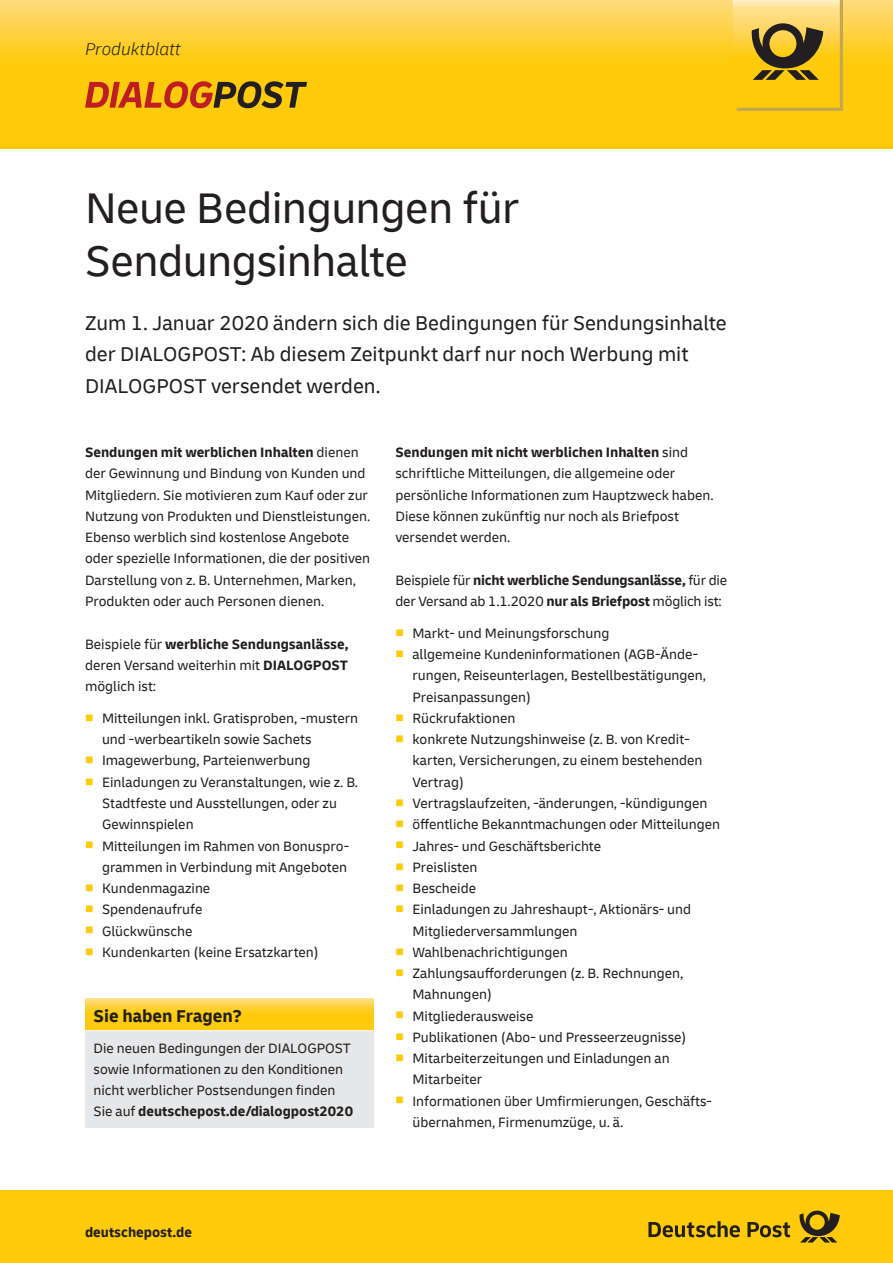
<style>
.page{position:relative;width:893px;height:1263px;background:#fff}
.page>*{position:absolute;margin:0;border:0;box-sizing:border-box;transform-origin:0 0}
._01_Headline_30pt{font:45px/53.1px "Delivery";letter-spacing:-.01em;color:#231f20}
._03_Copytext_9_5pt{font:21px/32px "Delivery";color:#231f20}
._01_Headline_Infobox{font:700 18px "Delivery";color:#231f20}
._05_Deskriptor{font:italic 300 18px "Delivery";color:#231f20}
._03_Copytext_9pt{font:14.25px/21.3px "Delivery";color:#231f20}
.t1{font:700 14.25px "Delivery";color:#231f20}
.s1{font-weight:700}
.s2{color:#feca0a}
</style>
<div class="page">
<svg style="left:0;top:0;width:893px;height:149px;background:#fecd22"></svg>
<div style="left:0;top:1191px;width:893px;height:72px;background:#feca0a"></div>
<svg style="left:648px;top:1210px;width:192px;height:32px"></svg>
<svg style="left:733px;top:0;width:4px;height:108px"></svg>
<svg style="left:737px;top:0;width:106px;height:111px;background:#d5b037"></svg>
<svg style="left:85px;top:81px;width:222px;height:27px;background:#c17715"></svg>
<svg style="left:85px;top:999px;width:289px;height:31px;background:#fece27"></svg>
<div style="left:85px;top:1031px;width:289px;height:96px;background:#e6e7e9"></div>
<p class="_05_Deskriptor" style="left:85px;top:38px;width:97px">Produktblatt</p>
<p class="_01_Headline_30pt" style="left:85px;top:182px;width:436px">Neue Bedingungen für<br>Sendungsinhalte</p>
<p class="_03_Copytext_9_5pt" style="left:85px;top:306px;width:643px">Zum 1. Januar 2020 ändern sich die Bedingungen für Sendungsinhalte der DIALOGPOST: Ab diesem Zeitpunkt darf nur noch Werbung mit<br>DIALOGPOST versendet werden.</p>
<p class="_03_Copytext_9pt" style="left:85px;top:442px;width:287px"><span class="s1">Sendungen mit werblichen Inhalten</span> dienen der Gewinnung und Bindung von Kunden und Mitgliedern. Sie motivieren zum Kauf oder zur Nutzung von Produkten und Dienstleistungen.<br>Ebenso werblich sind kostenlose Angebote oder spezielle Informationen, die der positiven Darstellung von z. B. Unternehmen, Marken, Produkten oder auch Personen dienen.</p>
<p class="_03_Copytext_9pt" style="left:85px;top:633px;width:265px;text-align:justify">Beispiele für <span class="s1">werbliche Sendungsanlässe, </span>deren Versand weiterhin mit <span class="s1">DIALOGPOST </span>möglich ist:</p>
<p class="_03_Copytext_9pt" style="left:102px;top:707px;width:258px;text-indent:-17px"><span class="s2">■</span> Mitteilungen inkl. Gratisproben, -mustern und -werbeartikeln sowie Sachets</p>
<p class="_03_Copytext_9pt" style="left:85px;top:750px;width:227px"><span class="s2">■</span> Imagewerbung, Parteienwerbung</p>
<p class="_03_Copytext_9pt" style="left:102px;top:771px;width:258px;text-indent:-17px"><span class="s2">■</span> Einladungen zu Veranstaltungen, wie z. B.<br>Stadtfeste und Ausstellungen, oder zu<br>Gewinnspielen</p>
<p class="_03_Copytext_9pt" style="left:85px;top:835px;width:266px;text-align:right"><span class="s2">■</span> Mitteilungen im Rahmen von Bonuspro&shy;grammen in Verbindung mit Angeboten</p>
<p class="_03_Copytext_9pt" style="left:85px;top:877px;width:127px"><span class="s2">■</span> Kundenmagazine</p>
<p class="_03_Copytext_9pt" style="left:85px;top:899px;width:119px"><span class="s2">■</span> Spendenaufrufe</p>
<p class="_03_Copytext_9pt" style="left:85px;top:920px;width:109px"><span class="s2">■</span> Glückwünsche</p>
<p class="_03_Copytext_9pt" style="left:85px;top:941px;width:235px"><span class="s2">■</span> Kundenkarten (keine Ersatzkarten)</p>
<p class="_01_Headline_Infobox" style="left:94px;top:1005px;width:150px">Sie haben Fragen?</p>
<p class="_03_Copytext_9pt" style="left:94px;top:1037px;width:261px">Die neuen Bedingungen der DIALOGPOST sowie Informationen zu den Konditionen nicht werblicher Postsendungen finden Sie auf <span class="s1">deutschepost.de/dialogpost2020</span></p>
<p class="_03_Copytext_9pt" style="left:395px;top:442px;width:320px"><span class="s1">Sendungen mit nicht werblichen Inhalten</span> sind schriftliche Mitteilungen, die allgemeine oder persönliche Informationen zum Hauptzweck haben.<br>Diese können zukünftig nur noch als Briefpost versendet werden.</p>
<p class="_03_Copytext_9pt" style="left:395px;top:569px;width:333px">Beispiele für <span class="s1">nicht werbliche Sendungsanlässe,</span> für die der Versand ab 1.1.2020 <span class="s1">nur als Briefpost</span> möglich ist:</p>
<p class="_03_Copytext_9pt" style="left:395px;top:622px;width:215px"><span class="s2">■</span> Markt- und Meinungsforschung</p>
<p class="_03_Copytext_9pt" style="left:412px;top:644px;width:295px;text-indent:-17px"><span class="s2">■</span> allgemeine Kundeninformationen (AGB-Ände&shy;rungen, Reiseunterlagen, Bestellbestätigungen,<br>Preisanpassungen)</p>
<p class="_03_Copytext_9pt" style="left:395px;top:707px;width:121px"><span class="s2">■</span> Rückrufaktionen</p>
<p class="_03_Copytext_9pt" style="left:412px;top:729px;width:292px;text-indent:-17px"><span class="s2">■</span> konkrete Nutzungshinweise (z. B. von Kredit&shy;karten, Versicherungen, zu einem bestehenden<br>Vertrag)</p>
<p class="_03_Copytext_9pt" style="left:395px;top:792px;width:314px"><span class="s2">■</span> Vertragslaufzeiten, -änderungen, -kündigungen</p>
<p class="_03_Copytext_9pt" style="left:395px;top:814px;width:326px"><span class="s2">■</span> öffentliche Bekanntmachungen oder Mitteilungen</p>
<p class="_03_Copytext_9pt" style="left:395px;top:835px;width:207px"><span class="s2">■</span> Jahres- und Geschäftsberichte</p>
<p class="_03_Copytext_9pt" style="left:395px;top:856px;width:84px"><span class="s2">■</span> Preislisten</p>
<p class="_03_Copytext_9pt" style="left:395px;top:877px;width:82px"><span class="s2">■</span> Bescheide</p>
<p class="_03_Copytext_9pt" style="left:412px;top:899px;width:280px;text-indent:-17px"><span class="s2">■</span> Einladungen zu Jahreshaupt-, Aktionärs- und<br>Mitgliederversammlungen</p>
<p class="_03_Copytext_9pt" style="left:395px;top:941px;width:174px"><span class="s2">■</span> Wahlbenachrichtigungen</p>
<p class="_03_Copytext_9pt" style="left:412px;top:963px;width:273px;text-indent:-17px"><span class="s2">■</span> Zahlungsaufforderungen (z. B. Rechnungen,<br>Mahnungen)</p>
<p class="_03_Copytext_9pt" style="left:395px;top:1005px;width:139px"><span class="s2">■</span> Mitgliederausweise</p>
<p class="_03_Copytext_9pt" style="left:395px;top:1026px;width:293px"><span class="s2">■</span> Publikationen (Abo- und Presseerzeugnisse)</p>
<p class="_03_Copytext_9pt" style="left:412px;top:1048px;width:259px;text-indent:-17px"><span class="s2">■</span> Mitarbeiterzeitungen und Einladungen an<br>Mitarbeiter</p>
<p class="_03_Copytext_9pt" style="left:412px;top:1090px;width:301px;text-indent:-17px"><span class="s2">■</span> Informationen über Umfirmierungen, Geschäfts&shy;übernahmen, Firmenumzüge, u. ä.</p>
<p class="t1" style="left:85px;top:1223px;width:109px">deutschepost.de</p>
</div>
